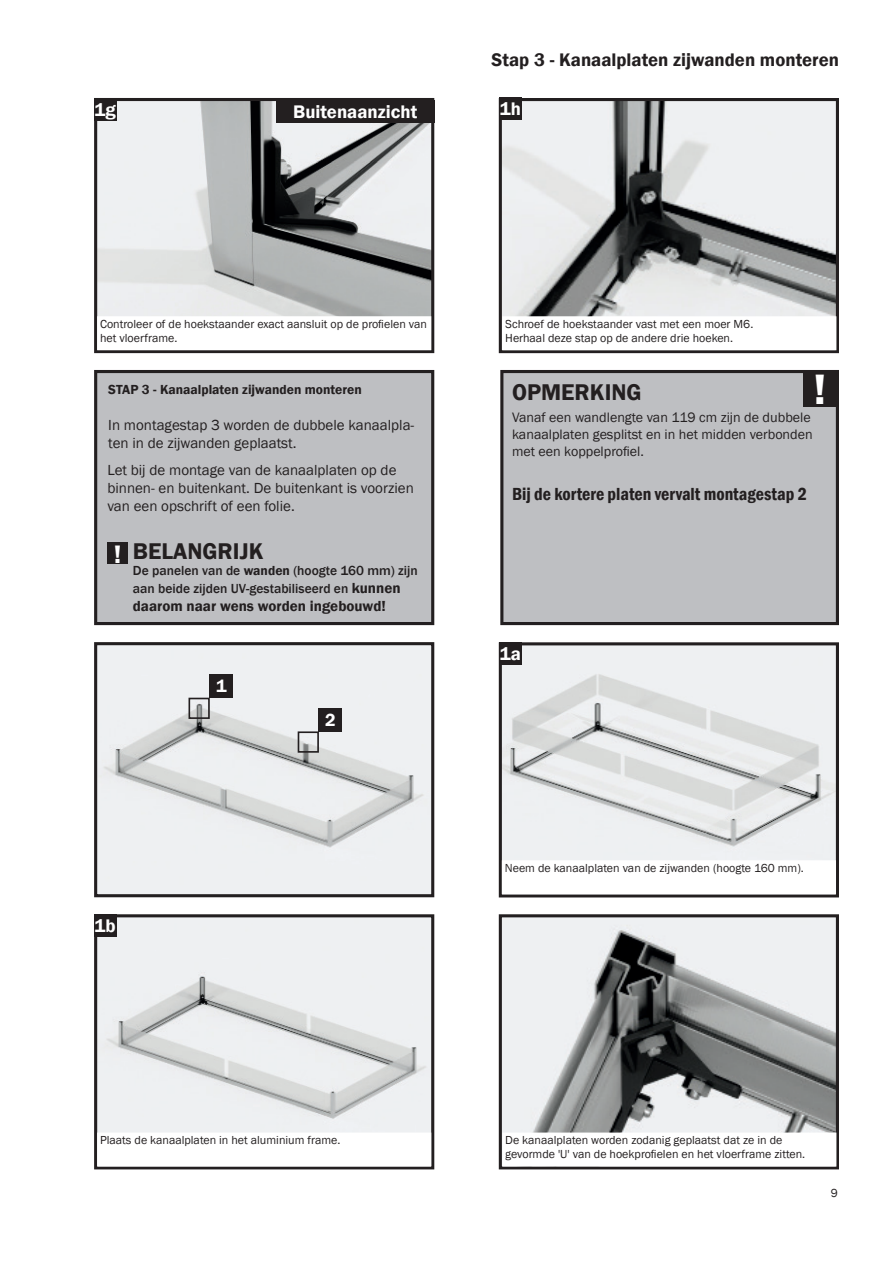
<style>
.page{position:relative;width:893px;height:1263px;background:#fff}
.page>*{position:absolute;margin:0;border:0;box-sizing:border-box;transform-origin:0 0}
.t1{font:600 43.65px "Franklin Gothic";color:#fff}
.t2{font:600 25.95px "Franklin Gothic";color:#fff}
.t3{font:600 23.4px "Franklin Gothic";color:#231f20}
.t4{font:600 18.75px "Franklin Gothic";color:#231f20}
.t5{font:600 18.75px "Franklin Gothic";color:#fff}
.t6{font:600 condensed 18px "Franklin Gothic";color:#231f20}
.t7{font:600 18px "Franklin Gothic";color:#fff}
.t8{font:15px/18px "Franklin Gothic";color:#231f20}
.t9{font:600 15px "Franklin Gothic";color:#231f20}
.t10{font:14.1px/16.8px "Franklin Gothic";color:#231f20}
.t11{font:500 13.5px/18px "Franklin Gothic";color:#231f20}
.t12{font:600 13.5px "Franklin Gothic";color:#231f20}
.t13{font:12px/14.4px "Franklin Gothic";color:#231f20}
.s1{font-weight:600}
.s2{font-weight:600;font-size:15px}
</style>
<div class="page">
<img style="left:98px;top:102px;width:332px;height:214px">
<div style="left:94px;top:98px;width:340px;height:255px;border:3px solid #231f20"></div>
<img style="left:503px;top:102px;width:332px;height:214px">
<div style="left:499px;top:98px;width:340px;height:255px;border:3px solid #231f20"></div>
<div style="left:499px;top:98px;width:22px;height:22px;background:#231f20"></div>
<div style="left:94px;top:98px;width:22px;height:22px;background:#231f20"></div>
<div style="left:502px;top:371px;width:335px;height:252px;background:#bebfc2"></div>
<div style="left:500px;top:370px;width:339px;height:255px;border:3px solid #231f20"></div>
<div style="left:803px;top:372px;width:34px;height:35px;background:#231f20"></div>
<div style="left:96px;top:371px;width:337px;height:252px;background:#bebfc2"></div>
<div style="left:94px;top:370px;width:340px;height:255px;border:3px solid #231f20"></div>
<img style="left:98px;top:646px;width:332px;height:247px">
<div style="left:94px;top:642px;width:340px;height:255px;border:3px solid #231f20"></div>
<div style="left:189px;top:698px;width:21px;height:21px;border:2px solid #231f20"></div>
<div style="left:210px;top:674px;width:23px;height:24px;background:#231f20"></div>
<div style="left:107px;top:543px;width:21px;height:21px;background:#231f20"></div>
<div style="left:298px;top:731px;width:21px;height:22px;border:2px solid #231f20"></div>
<div style="left:319px;top:708px;width:23px;height:23px;background:#231f20"></div>
<img style="left:98px;top:918px;width:332px;height:214px">
<div style="left:94px;top:914px;width:340px;height:255px;border:3px solid #231f20"></div>
<img style="left:503px;top:918px;width:332px;height:214px">
<div style="left:499px;top:914px;width:340px;height:255px;border:3px solid #231f20"></div>
<div style="left:94px;top:914px;width:22px;height:22px;background:#231f20"></div>
<img style="left:503px;top:646px;width:332px;height:214px">
<div style="left:499px;top:642px;width:340px;height:255px;border:3px solid #231f20"></div>
<div style="left:499px;top:642px;width:22px;height:22px;background:#231f20"></div>
<div style="left:276px;top:100px;width:158px;height:22px;background:#231f20"></div>
<h3 class="t4" style="left:492px;top:48px;width:349px">Stap 3 - Kanaalplaten zijwanden monteren</h3>
<h3 class="t5" style="left:94px;top:98px;width:23px">1g</h3>
<h3 class="t5" style="left:500px;top:98px;width:23px">1h</h3>
<h3 class="t5" style="left:293px;top:100px;width:126px">Buitenaanzicht</h3>
<p class="t13" style="left:100px;top:317px;width:328px">Controleer of de hoekstaander exact aansluit op de profielen van het vloerframe.</p>
<p class="t12" style="left:108px;top:381px;width:255px">STAP 3 - Kanaalplaten zijwanden monteren</p>
<p class="t8" style="left:108px;top:416px;width:308px">In montagestap 3 worden de dubbele kanaalpla&shy;ten in de zijwanden geplaatst.</p>
<p class="t8" style="left:107px;top:461px;width:308px">Let bij de montage van de kanaalplaten op de binnen- en buitenkant. De buitenkant is voorzien van een opschrift of een folie.</p>
<h3 class="t3" style="left:133px;top:537px;width:132px">BELANGRIJK</h3>
<p class="t11" style="left:133px;top:562px;width:286px">De panelen van de <span class="s1">wanden</span> (hoogte 160 mm) zijn aan beide zijden UV-gestabiliseerd en <span class="s2">kunnen</span></p>
<p class="t9" style="left:133px;top:597px;width:255px">daarom naar wens worden ingebouwd!</p>
<h2 class="t2" style="left:114px;top:538px;width:9px">!</h2>
<h3 class="t5" style="left:95px;top:914px;width:23px">1b</h3>
<h3 class="t7" style="left:216px;top:675px;width:12px">1</h3>
<h3 class="t7" style="left:325px;top:709px;width:12px">2</h3>
<p class="t13" style="left:505px;top:317px;width:250px">Schroef de hoekstaander vast met een moer M6.<br>Herhaal deze stap op de andere drie hoeken.</p>
<h1 class="t1" style="left:814px;top:363px;width:14px">!</h1>
<h3 class="t3" style="left:512px;top:377px;width:131px">OPMERKING</h3>
<p class="t10" style="left:512px;top:409px;width:302px">Vanaf een wandlengte van 119 cm zijn de dubbele kanaalplaten gesplitst en in het midden verbonden met een koppelprofiel.</p>
<h3 class="t6" style="left:512px;top:482px;width:296px">Bij de kortere platen vervalt montagestap 2</h3>
<h3 class="t5" style="left:500px;top:642px;width:23px">1a</h3>
<p class="t13" style="left:505px;top:861px;width:300px">Neem de kanaalplaten van de zijwanden (hoogte 160 mm).</p>
<p class="t13" style="left:100px;top:1133px;width:242px">Plaats de kanaalplaten in het aluminium frame.</p>
<p class="t13" style="left:505px;top:1133px;width:301px">De kanaalplaten worden zodanig geplaatst dat ze in de gevormde 'U' van de hoekprofielen en het vloerframe zitten.</p>
<p class="t13" style="left:831px;top:1186px;width:9px">9</p>
</div>
